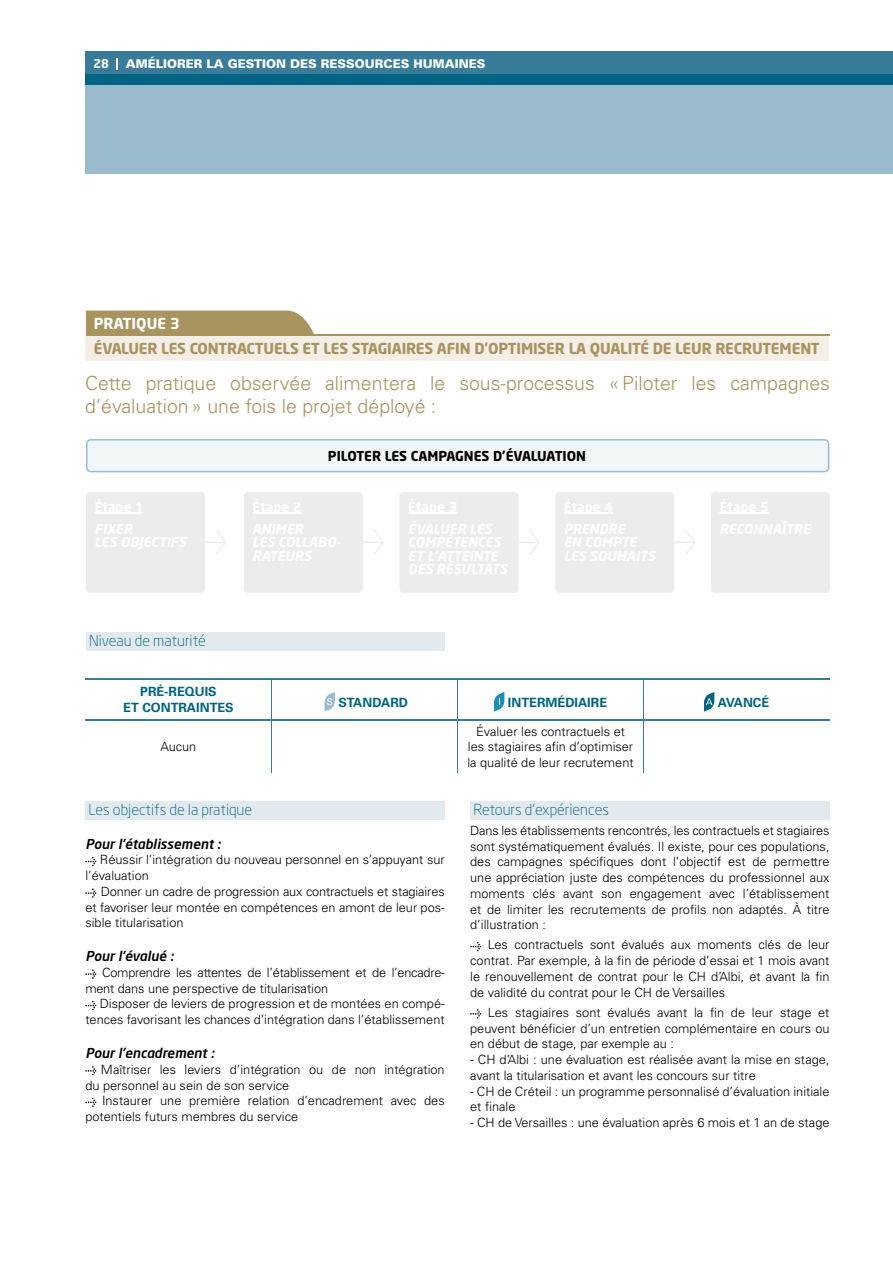
<style>
.page{position:relative;width:893px;height:1263px;background:#fff}
.page>*{position:absolute;margin:0;border:0;box-sizing:border-box;transform-origin:0 0}
.t1{font:300 19.5px/22.5px "Univers";color:#a9935f}
.t2{font:700 15px "Neo Sans";letter-spacing:-.01em;color:#a9935f}
.t3{font:300 15px "Neo Sans";color:#006482}
.t4{font:700 15px "Neo Sans";color:#fff}
.t5{font:italic 500 13.5px "Neo Sans";color:#000}
.t6{font:700 13.5px "Neo Sans";color:#000}
.t7{font:300 12.75px/15.8px "Univers";color:#000}
.t8{font:300 12.75px/15.8px "Univers";letter-spacing:-.02em;color:#000}
.t9{font:700 12.75px/15.8px "Univers";color:#006482;text-align:center}
.t10{font:900 12px "Univers LT";color:#fff}
.t11{font:700 12px "Neo Sans";color:#fff}
</style>
<div class="page">
<div style="left:85px;top:51px;width:808px;height:24px;background:#387c99"></div>
<div style="left:85px;top:76px;width:808px;height:97px;background:#9abacd"></div>
<div style="left:85px;top:74px;width:808px;height:11px;background:#006482"></div>
<div style="left:85px;top:336px;width:744px;height:24px;background:#f3eee6"></div>
<svg style="left:86px;top:310px;width:229px;height:25px;background:#ae9968"></svg>
<hr style="left:86px;top:335px;width:743px;height:1px;background:#a9935f">
<div style="left:86px;top:633px;width:359px;height:18px;background:#e2e9ef"></div>
<div style="left:85px;top:801px;width:360px;height:18px;background:#e2e9ef"></div>
<svg style="left:85px;top:857px;width:11px;height:9px"></svg>
<svg style="left:85px;top:888px;width:11px;height:10px"></svg>
<svg style="left:85px;top:969px;width:11px;height:10px"></svg>
<svg style="left:85px;top:1001px;width:11px;height:9px"></svg>
<svg style="left:85px;top:1066px;width:11px;height:9px"></svg>
<svg style="left:85px;top:1098px;width:11px;height:9px"></svg>
<div style="left:470px;top:801px;width:359px;height:18px;background:#e2e9ef"></div>
<svg style="left:470px;top:942px;width:11px;height:9px"></svg>
<svg style="left:470px;top:1009px;width:11px;height:9px"></svg>
<hr style="left:272px;top:719px;width:186px;height:1px;background:#387c99">
<hr style="left:85px;top:719px;width:186px;height:1px;background:#387c99">
<hr style="left:85px;top:679px;width:373px;height:1px;background:#387c99">
<hr style="left:644px;top:679px;width:186px;height:1px;background:#387c99">
<hr style="left:644px;top:719px;width:186px;height:1px;background:#387c99">
<hr style="left:457px;top:720px;width:1px;height:53px;background:#387c99">
<hr style="left:271px;top:720px;width:1px;height:53px;background:#387c99">
<hr style="left:643px;top:720px;width:1px;height:53px;background:#387c99">
<hr style="left:271px;top:680px;width:1px;height:40px;background:#387c99">
<hr style="left:457px;top:680px;width:1px;height:39px;background:#387c99">
<hr style="left:643px;top:680px;width:1px;height:39px;background:#387c99">
<hr style="left:458px;top:679px;width:186px;height:1px;background:#387c99">
<hr style="left:458px;top:719px;width:186px;height:1px;background:#387c99">
<svg style="left:325px;top:692px;width:10px;height:20px"></svg>
<svg style="left:494px;top:692px;width:10px;height:20px"></svg>
<svg style="left:704px;top:692px;width:10px;height:20px"></svg>
<svg style="left:117px;top:58px;width:1px;height:12px"></svg>
<div style="left:711px;top:492px;width:119px;height:101px;background:#ebecec"></div>
<hr style="left:720px;top:512px;width:48px;height:1px;background:#fff">
<div style="left:720px;top:521px;width:91px;height:13px;background:#ebecec"></div>
<svg style="left:86px;top:439px;width:743px;height:33px"></svg>
<svg style="left:86px;top:492px;width:140px;height:101px"></svg>
<svg style="left:244px;top:492px;width:140px;height:101px"></svg>
<svg style="left:399px;top:492px;width:141px;height:101px"></svg>
<svg style="left:555px;top:492px;width:140px;height:101px"></svg>
<p class="t11" style="left:94px;top:58px;width:17px">28</p>
<p class="t10" style="left:126px;top:58px;width:361px">AMÉLIORER LA GESTION DES RESSOURCES HUMAINES</p>
<p class="t4" style="left:94px;top:317px;width:87px">PRATIQUE 3</p>
<p class="t2" style="left:94px;top:341px;width:727px">ÉVALUER LES CONTRACTUELS ET LES STAGIAIRES AFIN D’OPTIMISER LA QUALITÉ DE LEUR RECRUTEMENT</p>
<h1 class="t1" style="left:85px;top:374px;width:746px">Cette pratique observée alimentera le sous-processus « Piloter les campagnes d’évaluation » une fois le projet déployé :</h1>
<p class="t3" style="left:89px;top:634px;width:118px">Niveau de maturité</p>
<p class="t9" style="left:123px;top:685px;width:112px">PRÉ-REQUIS<br>ET CONTRAINTES</p>
<p class="t7" style="left:161px;top:740px;width:37px">Aucun</p>
<p class="t6" style="left:328px;top:450px;width:260px">PILOTER LES CAMPAGNES D’ÉVALUATION</p>
<p class="t9" style="left:338px;top:696px;width:71px">STANDARD</p>
<p class="t9" style="left:508px;top:696px;width:101px">INTERMÉDIAIRE</p>
<p class="t9" style="left:718px;top:696px;width:53px">AVANCÉ</p>
<p class="t7" style="left:467px;top:724px;width:168px;text-align:center">Évaluer les contractuels et les stagiaires afin d’optimiser la qualité de leur recrutement</p>
<p class="t3" style="left:89px;top:802px;width:165px">Les objectifs de la pratique</p>
<p class="t5" style="left:85px;top:837px;width:137px">Pour l’établissement :</p>
<p class="t7" style="left:85px;top:853px;width:361px;text-indent:15px">Réussir l’intégration du nouveau personnel en s’appuyant sur l’évaluation</p>
<p class="t7" style="left:85px;top:885px;width:361px;text-align:justify;text-indent:15px">Donner un cadre de progression aux contractuels et stagiaires et favoriser leur montée en compétences en amont de leur pos&shy;sible titularisation</p>
<p class="t5" style="left:85px;top:950px;width:90px">Pour l’évalué :</p>
<p class="t8" style="left:85px;top:966px;width:361px;text-indent:17px">Comprendre les attentes de l’établissement et de l’encadre&shy;ment dans une perspective de titularisation</p>
<p class="t7" style="left:85px;top:997px;width:361px;text-align:right">Disposer de leviers de progression et de montées en compé&shy;tences favorisant les chances d’intégration dans l’établissement</p>
<p class="t5" style="left:85px;top:1047px;width:130px">Pour l’encadrement :</p>
<p class="t7" style="left:85px;top:1062px;width:361px;text-indent:16px">Maîtriser les leviers d’intégration ou de non intégration du personnel au sein de son service</p>
<p class="t7" style="left:85px;top:1094px;width:361px;text-indent:17px">Instaurer une première relation d’encadrement avec des potentiels futurs membres du service</p>
<p class="t3" style="left:473px;top:802px;width:137px">Retours d’expériences</p>
<p class="t7" style="left:470px;top:824px;width:361px;text-align:justify">Dans les établissements rencontrés, les contractuels et stagiaires sont systématiquement évalués. Il existe, pour ces populations, des campagnes spécifiques dont l’objectif est de permettre une appréciation juste des compétences du professionnel aux moments clés avant son engagement avec l’établissement et de limiter les recrutements de profils non adaptés. À titre d’illustration :</p>
<p class="t7" style="left:470px;top:938px;width:361px;text-align:justify;text-indent:17px">Les contractuels sont évalués aux moments clés de leur contrat. Par exemple, à la fin de période d’essai et 1 mois avant le renouvellement de contrat pour le CH d’Albi, et avant la fin de validité du contrat pour le CH de Versailles</p>
<p class="t7" style="left:470px;top:1005px;width:361px;text-align:justify;text-indent:18px">Les stagiaires sont évalués avant la fin de leur stage et peuvent bénéficier d’un entretien complémentaire en cours ou en début de stage, par exemple au :</p>
<p class="t7" style="left:470px;top:1053px;width:361px">- CH d’Albi : une évaluation est réalisée avant la mise en stage, avant la titularisation et avant les concours sur titre</p>
<p class="t7" style="left:470px;top:1084px;width:361px">- CH de Créteil : un programme personnalisé d’évaluation initiale et finale</p>
<p class="t7" style="left:470px;top:1116px;width:361px">- CH de Versailles : une évaluation après 6 mois et 1 an de stage</p>
</div>
